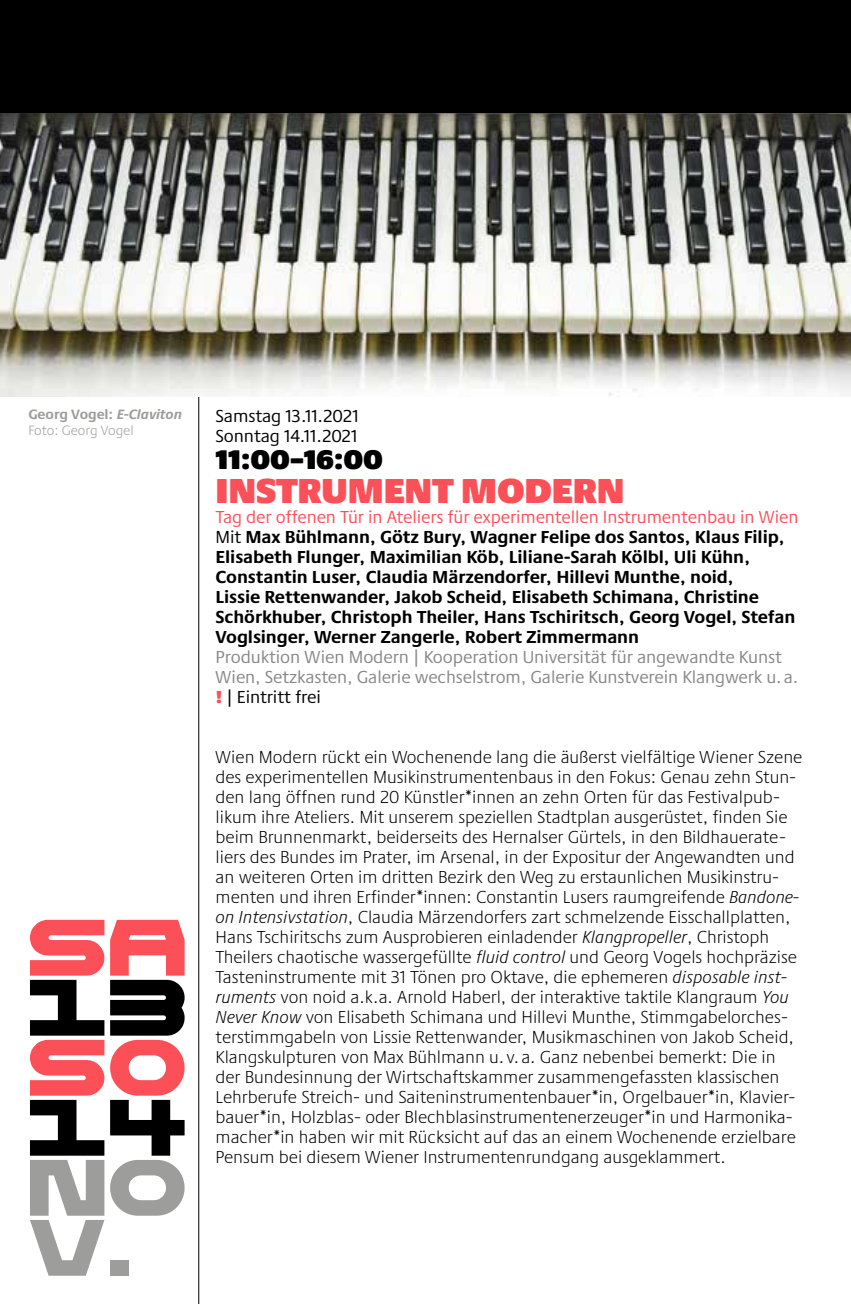
<style>
.page{position:relative;width:851px;height:1304px;background:#fff}
.page>*{position:absolute;margin:0;border:0;box-sizing:border-box;transform-origin:0 0}
.t1{font:124px "WIENMODERN MONO";color:#fb5058}
.t2{font:124px "WIENMODERN MONO";color:#000}
.t3{font:124px "WIENMODERN MONO";color:#9d9d9c}
.t4{font:900 36px "Praxis Next";letter-spacing:-.005em;color:#fb5058}
.t5{font:900 28px "Praxis Next";color:#000}
.t6{font:300 18px/20px "Praxis Next";color:#000}
.t7{font:700 18px/20px "Praxis Next";letter-spacing:-.005em;color:#000}
.t8{font:18px/20px "Praxis Next";letter-spacing:-.005em;color:#878787}
.t9{font:18px/20px "Praxis Next";letter-spacing:-.005em;color:#000}
.t10{font:300 14px/16px "Praxis Next";color:#9d9d9c}
.s1{font-weight:700}
.s2{font-weight:700;font-style:italic}
.s3{font-weight:400;color:#fb5058}
.s4{font-weight:400}
.s5{font-weight:900;color:#fb5058}
.s6{color:#000}
.s7{font-style:italic}
</style>
<div class="page">
<div style="left:0;top:0;width:850px;height:113px;background:#000"></div>
<hr style="left:198px;top:397px;width:1px;height:907px;background:#000">
<img style="left:0;top:113px;width:850px;height:284px">
<p class="t10" style="left:28px;top:406px;width:155px"><span class="s1">Georg Vogel:</span> <span class="s2">E-Claviton<br></span>Foto: Georg Vogel</p>
<h1 class="t1" style="left:28px;top:860px;width:159px">SA</h1>
<h1 class="t2" style="left:28px;top:920px;width:159px">13</h1>
<h1 class="t1" style="left:28px;top:980px;width:159px">SO</h1>
<h1 class="t2" style="left:28px;top:1040px;width:159px">14</h1>
<h1 class="t3" style="left:28px;top:1100px;width:159px">NO</h1>
<h1 class="t3" style="left:28px;top:1160px;width:159px">V.</h1>
<p class="t9" style="left:215px;top:405px;width:145px">Samstag 13.11.2021<br>Sonntag 14.11.2021</p>
<h3 class="t5" style="left:215px;top:435px;width:169px">11:00–16:00</h3>
<h2 class="t4" style="left:215px;top:459px;width:410px">INSTRUMENT MODERN</h2>
<p class="t7" style="left:215px;top:506px;width:584px"><span class="s3">Tag der offenen Tür in Ateliers für experimentellen Instrumentenbau in Wien </span><span class="s4">Mit</span> Max Bühlmann, Götz Bury, Wagner Felipe dos Santos, Klaus Filip, Elisabeth Flunger, Maximilian Köb, Liliane-Sarah Kölbl, Uli Kühn, Constantin Luser, Claudia Märzendorfer, Hillevi Munthe, noid,<br>Lissie Rettenwander, Jakob Scheid, Elisabeth Schimana, Christine Schörkhuber, Christoph Theiler, Hans Tschiritsch, Georg Vogel, Stefan Voglsinger, Werner Zangerle, Robert Zimmermann</p>
<p class="t8" style="left:215px;top:646px;width:584px">Produktion Wien Modern | Kooperation Universität für angewandte Kunst<br>Wien, Setzkasten, Galerie wechselstrom, Galerie Kunstverein Klangwerk u.a. <span class="s5">!</span> <span class="s6">| Eintritt frei</span></p>
<p class="t6" style="left:215px;top:746px;width:588px">Wien Modern rückt ein Wochenende lang die äußerst vielfältige Wiener Szene des experimentellen Musikinstrumentenbaus in den Fokus: Genau zehn Stun&shy;den lang öffnen rund 20 Künstler*innen an zehn Orten für das Festivalpub&shy;likum ihre Ateliers. Mit unserem speziellen Stadtplan ausgerüstet, finden Sie beim Brunnenmarkt, beiderseits des Hernalser Gürtels, in den Bildhauerate&shy;liers des Bundes im Prater, im Arsenal, in der Expositur der Angewandten und an weiteren Orten im dritten Bezirk den Weg zu erstaunlichen Musikinstru&shy;menten und ihren Erfinder*innen: Constantin Lusers raumgreifende <span class="s7">Bandone&shy;on Intensivstation</span>, Claudia Märzendorfers zart schmelzende Eisschallplatten, Hans Tschiritschs zum Ausprobieren einladender <span class="s7">Klangpropeller</span>, Christoph Theilers chaotische wassergefüllte <span class="s7">fluid control</span> und Georg Vogels hochpräzise Tasteninstrumente mit 31 Tönen pro Oktave, die ephemeren <span class="s7">disposable inst&shy;ruments</span> von noid a.k.a. Arnold Haberl, der interaktive taktile Klangraum <span class="s7">You Never Know</span> von Elisabeth Schimana und Hillevi Munthe, Stimmgabelorches&shy;terstimmgabeln von Lissie Rettenwander, Musikmaschinen von Jakob Scheid, Klangskulpturen von Max Bühlmann u. v. a. Ganz nebenbei bemerkt: Die in der Bundesinnung der Wirtschaftskammer zusammengefassten klassischen Lehrberufe Streich- und Saiteninstrumentenbauer*in, Orgelbauer*in, Klavier&shy;bauer*in, Holzblas- oder Blechblasinstrumentenerzeuger*in und Harmonika&shy;macher*in haben wir mit Rücksicht auf das an einem Wochenende erzielbare Pensum bei diesem Wiener Instrumentenrundgang ausgeklammert.</p>
</div>
